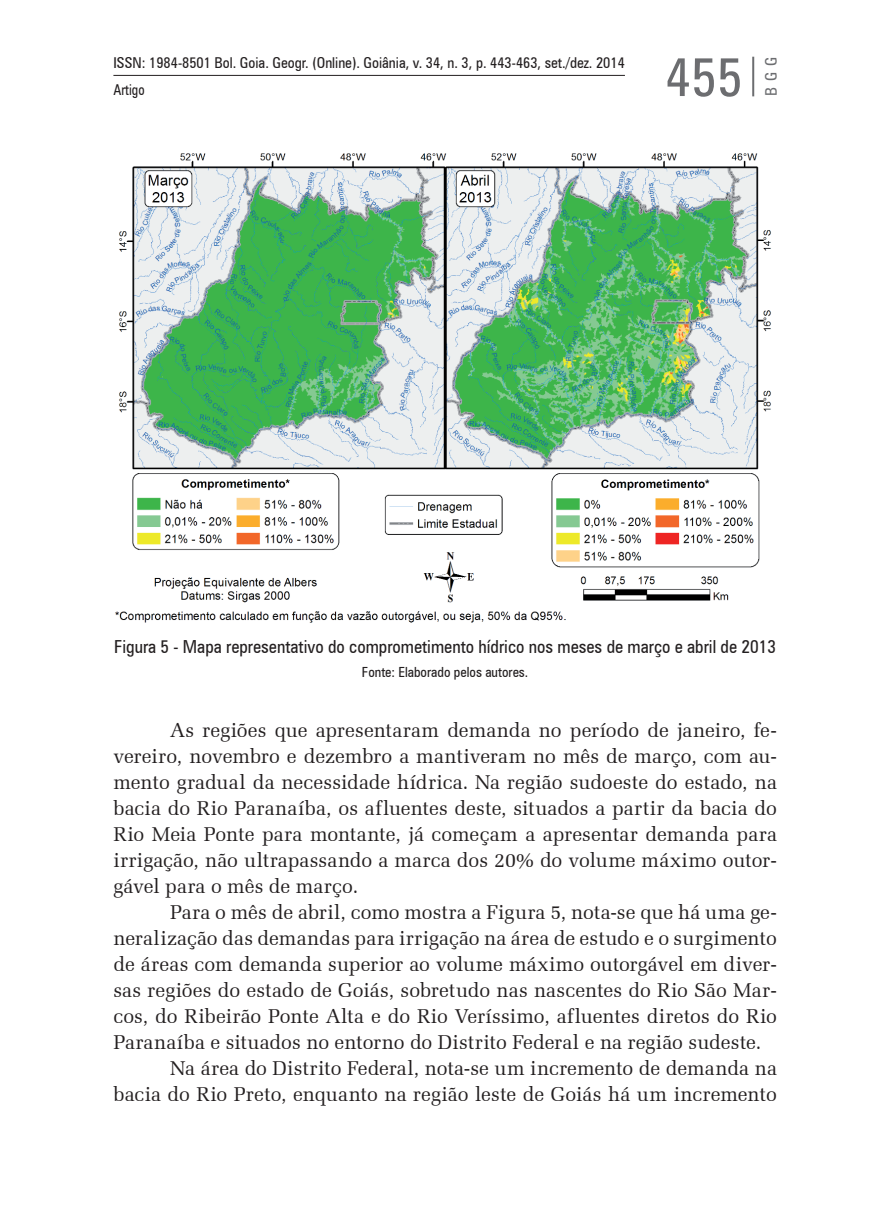
<style>
.page{position:relative;width:879px;height:1219px;background:#fff}
.page>*{position:absolute;margin:0;border:0;box-sizing:border-box;transform-origin:0 0}
.t1{font:condensed 54px "Zurich BT";color:#6c6d70}
.t2{font:20px/26px "Zapf Elliptical 711 BT";letter-spacing:.005em;color:#231f20;text-align:justify}
.t3{font:condensed 18px "Zurich BT";color:#231f20}
.t4{font:condensed 16px "Zurich BT";color:#6c6d70}
.t5{font:condensed 15px/26.8px "Zurich BT";color:#231f20}
.t6{font:condensed 14px "Zurich BT";color:#231f20}
</style>
<div class="page">
<hr style="left:752px;top:57px;width:2px;height:39px;background:#6c6d70">
<hr style="left:113px;top:75px;width:512px;height:1px;background:#231f20">
<img style="left:115px;top:153px;width:656px;height:470px">
<p class="t5" style="left:113px;top:49px;width:513px">ISSN: 1984-8501 Bol. Goia. Geogr. (Online). Goiânia, v. 34, n. 3, p. 443-463, set./dez. 2014<br>Artigo</p>
<h1 class="t1" style="left:665px;top:44px;width:79px">455</h1>
<p class="t4" style="left:761px;top:96px;width:41px;rotate:-90deg">BGG</p>
<p class="t3" style="left:114px;top:636px;width:663px">Figura 5 - Mapa representativo do comprometimento hídrico nos meses de março e abril de 2013</p>
<p class="t6" style="left:362px;top:664px;width:168px">Fonte: Elaborado pelos autores.</p>
<p class="t2" style="left:113px;top:717px;width:665px;text-indent:57px">As regiões que apresentaram demanda no período de janeiro, fe&shy;vereiro, novembro e dezembro a mantiveram no mês de março, com au&shy;mento gradual da necessidade hídrica. Na região sudoeste do estado, na bacia do Rio Paranaíba, os afluentes deste, situados a partir da bacia do Rio Meia Ponte para montante, já começam a apresentar demanda para irrigação, não ultrapassando a marca dos 20% do volume máximo outor&shy;gável para o mês de março.</p>
<p class="t2" style="left:170px;top:899px;width:608px">Para o mês de abril, como mostra a Figura 5, nota-se que há uma ge-</p>
<p class="t2" style="left:113px;top:925px;width:665px">neralização das demandas para irrigação na área de estudo e o surgimento</p>
<p class="t2" style="left:113px;top:951px;width:665px">de áreas com demanda superior ao volume máximo outorgável em diver-</p>
<p class="t2" style="left:113px;top:977px;width:665px">sas regiões do estado de Goiás, sobretudo nas nascentes do Rio São Mar-</p>
<p class="t2" style="left:113px;top:1003px;width:665px">cos, do Ribeirão Ponte Alta e do Rio Veríssimo, afluentes diretos do Rio</p>
<p class="t2" style="left:113px;top:1029px;width:649px">Paranaíba e situados no entorno do Distrito Federal e na região sudeste.</p>
<p class="t2" style="left:170px;top:1055px;width:608px">Na área do Distrito Federal, nota-se um incremento de demanda na</p>
<p class="t2" style="left:113px;top:1081px;width:665px">bacia do Rio Preto, enquanto na região leste de Goiás há um incremento</p>
</div>
